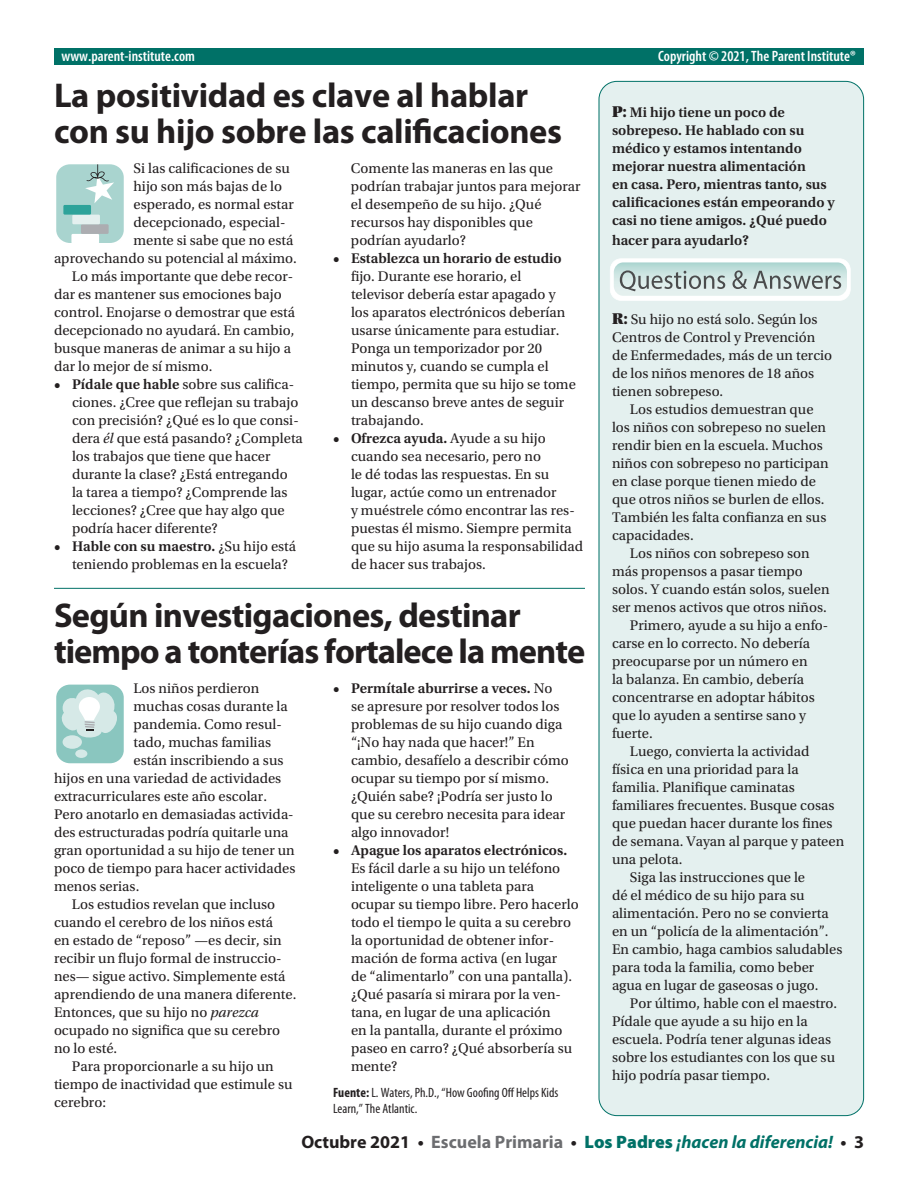
<style>
.page{position:relative;width:918px;height:1188px;background:#fff}
.page>*{position:absolute;margin:0;border:0;box-sizing:border-box;transform-origin:0 0}
.t1{font:700 34.5px/36px "Myriad Pro";letter-spacing:-.02em;color:#231f20}
.t2{font:italic 700 18px "Myriad Pro";color:#007167}
.t3{font:600 condensed 15px "Myriad Pro";color:#fff}
.t4{font:14.7px/18px "Utopia Std";color:#231f20}
.t5{font:600 14.7px/18px "Utopia Std";color:#231f20}
.t6{font:condensed 13.5px/16.5px "Myriad Pro";color:#231f20}
.s1{font-family:"Utopia Std Black Headline";font-weight:400;font-size:16.5px}
.s2{font-weight:600}
.s3{font-style:italic}
.s4{font-family:"Utopia Std Black Headline";font-size:16.5px}
.s5{font-weight:700}
.s6{font-style:normal;color:#231f20}
.s7{font-style:normal;color:#6c6d70}
.s8{font-weight:900;font-style:normal}
</style>
<div class="page">
<div style="left:599px;top:81px;width:265px;height:1035px;background:#e4f0ef;border-radius:18px"></div>
<div style="left:54px;top:49px;width:810px;height:16px;background:#007167"></div>
<svg style="left:610px;top:258px;width:241px;height:43px"></svg>
<svg style="left:56px;top:684px;width:68px;height:80px;background:#b2d8d3"></svg>
<svg style="left:56px;top:164px;width:68px;height:79px;background:#b0d4d1"></svg>
<hr style="left:54px;top:588px;width:531px;height:1px;background:#007167">
<p class="t3" style="left:62px;top:46px;width:135px">www.parent-institute.com</p>
<p class="t3" style="left:658px;top:46px;width:199px">Copyright © 2021, The Parent Institute®</p>
<h1 class="t1" style="left:54px;top:76px;width:510px">La positividad es clave al hablar con su hijo sobre las calificaciones</h1>
<p class="t5" style="left:612px;top:104px;width:224px"><span class="s1">P:</span> Mi hijo tiene un poco de sobrepeso. He hablado con su médico y estamos intentando mejorar nuestra alimentación<br>en casa. Pero, mientras tanto, sus calificaciones están empeorando y casi no tiene amigos. ¿Qué puedo</p>
<p class="t5" style="left:612px;top:231px;width:139px">hacer para ayudarlo?</p>
<p class="t4" style="left:134px;top:159px;width:158px">Si las calificaciones de su</p>
<p class="t4" style="left:134px;top:177px;width:150px">hijo son más bajas de lo</p>
<p class="t4" style="left:134px;top:195px;width:162px">esperado, es normal estar</p>
<p class="t4" style="left:134px;top:213px;width:154px">decepcionado, especial-</p>
<p class="t4" style="left:134px;top:231px;width:161px">mente si sabe que no está</p>
<p class="t4" style="left:54px;top:249px;width:244px">aprovechando su potencial al máximo.</p>
<p class="t4" style="left:72px;top:267px;width:223px">Lo más importante que debe recor-</p>
<p class="t4" style="left:54px;top:285px;width:229px">dar es mantener sus emociones bajo</p>
<p class="t4" style="left:54px;top:303px;width:243px">control. Enojarse o demostrar que está</p>
<p class="t4" style="left:54px;top:321px;width:242px">decepcionado no ayudará. En cambio,</p>
<p class="t4" style="left:54px;top:339px;width:238px">busque maneras de animar a su hijo a</p>
<p class="t4" style="left:54px;top:357px;width:160px">dar lo mejor de sí mismo.</p>
<p class="t4" style="left:72px;top:375px;width:232px;text-indent:-18px"><span class="s2">• Pídale que hable</span> sobre sus califica&shy;ciones. ¿Cree que reflejan su trabajo con precisión? ¿Qué es lo que consi&shy;dera <span class="s3">él</span> que está pasando? ¿Completa los trabajos que tiene que hacer durante la clase? ¿Está entregando<br>la tarea a tiempo? ¿Comprende las lecciones? ¿Cree que hay algo que podría hacer diferente?</p>
<p class="t4" style="left:72px;top:537px;width:226px;text-indent:-18px"><span class="s2">• Hable con su maestro.</span> ¿Su hijo está teniendo problemas en la escuela?</p>
<p class="t4" style="left:351px;top:159px;width:231px">Comente las maneras en las que podrían trabajar juntos para mejorar el desempeño de su hijo. ¿Qué recursos hay disponibles que podrían ayudarlo?</p>
<p class="t5" style="left:333px;top:249px;width:230px">• Establezca un horario de estudio</p>
<p class="t4" style="left:351px;top:267px;width:226px">fijo. Durante ese horario, el televisor debería estar apagado y los aparatos electrónicos deberían usarse únicamente para estudiar.<br>Ponga un temporizador por 20 minutos y, cuando se cumpla el tiempo, permita que su hijo se tome un descanso breve antes de seguir trabajando.</p>
<p class="t4" style="left:351px;top:429px;width:234px;text-indent:-18px"><span class="s2">• Ofrezca ayuda.</span> Ayude a su hijo cuando sea necesario, pero no<br>le dé todas las respuestas. En su lugar, actúe como un entrenador<br>y muéstrele cómo encontrar las res&shy;puestas él mismo. Siempre permita que su hijo asuma la responsabilidad de hacer sus trabajos.</p>
<p class="t4" style="left:612px;top:311px;width:222px"><span class="s4">R:</span> Su hijo no está solo. Según los<br>Centros de Control y Prevención de Enfermedades, más de un tercio de los niños menores de 18 años tienen sobrepeso.</p>
<p class="t4" style="left:612px;top:401px;width:218px;text-indent:18px">Los estudios demuestran que los niños con sobrepeso no suelen rendir bien en la escuela. Muchos niños con sobrepeso no participan en clase porque tienen miedo de que otros niños se burlen de ellos.<br>También les falta confianza en sus capacidades.</p>
<p class="t4" style="left:630px;top:545px;width:181px">Los niños con sobrepeso son</p>
<p class="t4" style="left:612px;top:563px;width:192px">más propensos a pasar tiempo</p>
<p class="t4" style="left:612px;top:581px;width:219px">solos. Y cuando están solos, suelen</p>
<p class="t4" style="left:612px;top:599px;width:216px">ser menos activos que otros niños.</p>
<p class="t4" style="left:630px;top:617px;width:200px">Primero, ayude a su hijo a enfo-</p>
<p class="t4" style="left:612px;top:635px;width:200px">carse en lo correcto. No debería</p>
<p class="t4" style="left:612px;top:653px;width:197px">preocuparse por un número en</p>
<p class="t4" style="left:612px;top:671px;width:194px">la balanza. En cambio, debería</p>
<p class="t4" style="left:612px;top:689px;width:204px">concentrarse en adoptar hábitos</p>
<p class="t4" style="left:612px;top:707px;width:195px">que lo ayuden a sentirse sano y</p>
<p class="t4" style="left:612px;top:725px;width:42px">fuerte.</p>
<p class="t4" style="left:630px;top:743px;width:181px">Luego, convierta la actividad</p>
<p class="t4" style="left:612px;top:761px;width:188px">física en una prioridad para la</p>
<p class="t4" style="left:612px;top:779px;width:184px">familia. Planifique caminatas</p>
<p class="t4" style="left:612px;top:797px;width:224px">familiares frecuentes. Busque cosas</p>
<p class="t4" style="left:612px;top:815px;width:222px">que puedan hacer durante los fines</p>
<p class="t4" style="left:612px;top:833px;width:234px">de semana. Vayan al parque y pateen</p>
<p class="t4" style="left:612px;top:851px;width:72px">una pelota.</p>
<p class="t4" style="left:630px;top:869px;width:177px">Siga las instrucciones que le</p>
<p class="t4" style="left:612px;top:887px;width:194px">dé el médico de su hijo para su</p>
<p class="t4" style="left:612px;top:905px;width:218px">alimentación. Pero no se convierta</p>
<p class="t4" style="left:612px;top:923px;width:218px">en un “policía de la alimentación”.</p>
<p class="t4" style="left:612px;top:941px;width:232px">En cambio, haga cambios saludables</p>
<p class="t4" style="left:612px;top:959px;width:204px">para toda la familia, como beber</p>
<p class="t4" style="left:612px;top:977px;width:208px">agua en lugar de gaseosas o jugo.</p>
<p class="t4" style="left:630px;top:995px;width:209px">Por último, hable con el maestro.</p>
<p class="t4" style="left:612px;top:1013px;width:197px">Pídale que ayude a su hijo en la</p>
<p class="t4" style="left:612px;top:1031px;width:221px">escuela. Podría tener algunas ideas</p>
<p class="t4" style="left:612px;top:1049px;width:225px">sobre los estudiantes con los que su</p>
<p class="t4" style="left:612px;top:1067px;width:160px">hijo podría pasar tiempo.</p>
<h1 class="t1" style="left:54px;top:596px;width:533px">Según investigaciones, destinar tiempo a tonterías fortalece la mente</h1>
<p class="t4" style="left:351px;top:680px;width:219px;text-indent:-18px"><span class="s2">• Permítale aburrirse a veces.</span> No se apresure por resolver todos los problemas de su hijo cuando diga “¡No hay nada que hacer!” En cambio, desafíelo a describir cómo ocupar su tiempo por sí mismo. ¿Quién sabe? ¡Podría ser justo lo que su cerebro necesita para idear algo innovador!</p>
<p class="t5" style="left:333px;top:842px;width:236px">• Apague los aparatos electrónicos.</p>
<p class="t4" style="left:351px;top:860px;width:229px">Es fácil darle a su hijo un teléfono inteligente o una tableta para ocupar su tiempo libre. Pero hacerlo todo el tiempo le quita a su cerebro la oportunidad de obtener infor&shy;mación de forma activa (en lugar<br>de “alimentarlo” con una pantalla). ¿Qué pasaría si mirara por la ven&shy;tana, en lugar de una aplicación<br>en la pantalla, durante el próximo paseo en carro? ¿Qué absorbería su mente?</p>
<p class="t6" style="left:333px;top:1084px;width:227px"><span class="s5">Fuente:</span> L. Waters, Ph.D., “How Goofing Off Helps Kids<br>Learn,” The Atlantic.</p>
<p class="t4" style="left:134px;top:680px;width:127px">Los niños perdieron</p>
<p class="t4" style="left:134px;top:698px;width:156px">muchas cosas durante la</p>
<p class="t4" style="left:134px;top:716px;width:150px">pandemia. Como resul-</p>
<p class="t4" style="left:134px;top:734px;width:139px">tado, muchas familias</p>
<p class="t4" style="left:134px;top:752px;width:151px">están inscribiendo a sus</p>
<p class="t4" style="left:54px;top:770px;width:229px">hijos en una variedad de actividades</p>
<p class="t4" style="left:54px;top:788px;width:215px">extracurriculares este año escolar.</p>
<p class="t4" style="left:54px;top:806px;width:241px">Pero anotarlo en demasiadas activida-</p>
<p class="t4" style="left:54px;top:824px;width:236px">des estructuradas podría quitarle una</p>
<p class="t4" style="left:54px;top:842px;width:242px">gran oportunidad a su hijo de tener un</p>
<p class="t4" style="left:54px;top:860px;width:243px">poco de tiempo para hacer actividades</p>
<p class="t4" style="left:54px;top:878px;width:87px">menos serias.</p>
<p class="t4" style="left:72px;top:896px;width:205px">Los estudios revelan que incluso</p>
<p class="t4" style="left:54px;top:914px;width:221px">cuando el cerebro de los niños está</p>
<p class="t4" style="left:54px;top:932px;width:229px">en estado de “reposo” —es decir, sin</p>
<p class="t4" style="left:54px;top:950px;width:229px">recibir un flujo formal de instruccio-</p>
<p class="t4" style="left:54px;top:968px;width:233px">nes— sigue activo. Simplemente está</p>
<p class="t4" style="left:54px;top:986px;width:244px">aprendiendo de una manera diferente.</p>
<p class="t4" style="left:54px;top:1004px;width:207px">Entonces, que su hijo no <span class="s3">parezca</span></p>
<p class="t4" style="left:54px;top:1022px;width:228px">ocupado no significa que su cerebro</p>
<p class="t4" style="left:54px;top:1040px;width:65px">no lo esté.</p>
<p class="t4" style="left:72px;top:1058px;width:203px">Para proporcionarle a su hijo un</p>
<p class="t4" style="left:54px;top:1076px;width:240px">tiempo de inactividad que estimule su</p>
<p class="t4" style="left:54px;top:1094px;width:54px">cerebro:</p>
<p class="t2" style="left:301px;top:1130px;width:564px"><span class="s6">Octubre 2021 •</span> <span class="s7">Escuela Primaria</span> <span class="s6">•</span> <span class="s8">Los Padres</span> ¡hacen la diferencia! <span class="s6">• 3</span></p>
</div>
